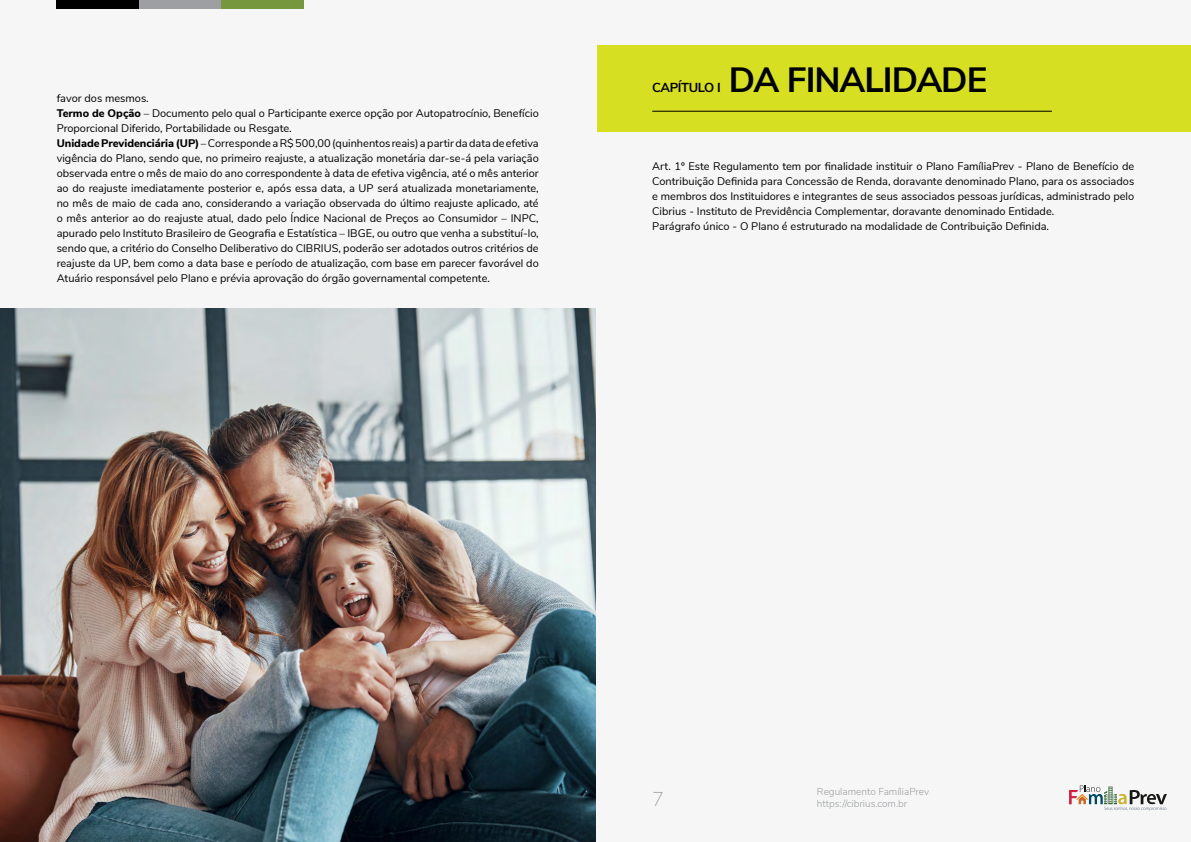
<style>
.page{position:relative;width:1191px;height:842px;background:#fff}
.page>*{position:absolute;margin:0;border:0;box-sizing:border-box;transform-origin:0 0}
.t1{font:700 35px "Nunito Sans";letter-spacing:-.03em;color:#000}
.t2{font:200 20px "Nunito Sans";color:#9d9fa2}
.t3{font:700 13px "Nunito Sans";letter-spacing:-.03em;color:#000}
.t4{font:11px/15px "Nunito Sans";color:#000}
.t5{font:300 10px "Nunito Sans";color:#9d9fa2}
.s1{font-weight:800}
</style>
<div class="page">
<div style="left:0;top:0;width:595px;height:842px;background:#f6f6f6"></div>
<div style="left:595px;top:0;width:596px;height:842px;background:#f6f6f6"></div>
<div style="left:57px;top:0;width:82px;height:9px;background:#000"></div>
<div style="left:139px;top:0;width:82px;height:9px;background:#9d9fa2"></div>
<div style="left:221px;top:0;width:83px;height:9px;background:#76973e"></div>
<svg style="left:1069px;top:785px;width:97px;height:26px"></svg>
<div style="left:597px;top:45px;width:594px;height:87px;background:#d7df23"></div>
<hr style="left:652px;top:111px;width:400px;height:1px;background:#000">
<img style="left:0;top:308px;width:595px;height:534px">
<p class="t4" style="left:57px;top:90px;width:483px">favor dos mesmos.<br><span class="s1">Termo de Opção</span> – Documento pelo qual o Participante exerce opção por Autopatrocínio, Benefício Proporcional Diferido, Portabilidade ou Resgate.<br><span class="s1">Unidade Previdenciária (UP)</span> – Corresponde a R$ 500,00 (quinhentos reais) a partir da data de efetiva vigência do Plano, sendo que, no primeiro reajuste, a atualização monetária dar-se-á pela variação observada entre o mês de maio do ano correspondente à data de efetiva vigência, até o mês anterior ao do reajuste imediatamente posterior e, após essa data, a UP será atualizada monetariamente, no mês de maio de cada ano, considerando a variação observada do último reajuste aplicado, até o mês anterior ao do reajuste atual, dado pelo Índice Nacional de Preços ao Consumidor – INPC, apurado pelo Instituto Brasileiro de Geografia e Estatística – IBGE, ou outro que venha a substituí-lo, sendo que, a critério do Conselho Deliberativo do CIBRIUS, poderão ser adotados outros critérios de reajuste da UP, bem como a data base e período de atualização, com base em parecer favorável do Atuário responsável pelo Plano e prévia aprovação do órgão governamental competente.</p>
<p class="t3" style="left:652px;top:78px;width:70px">CAPÍTULO I</p>
<h1 class="t1" style="left:729px;top:54px;width:260px">DA FINALIDADE</h1>
<p class="t4" style="left:652px;top:158px;width:483px">Art. 1º Este Regulamento tem por finalidade instituir o Plano FamíliaPrev - Plano de Benefício de Contribuição Definida para Concessão de Renda, doravante denominado Plano, para os associados e membros dos Instituidores e integrantes de seus associados pessoas jurídicas, administrado pelo Cibrius - Instituto de Previdência Complementar, doravante denominado Entidade.<br>Parágrafo único - O Plano é estruturado na modalidade de Contribuição Definida.</p>
<p class="t5" style="left:817px;top:785px;width:114px">Regulamento FamíliaPrev</p>
<h2 class="t2" style="left:652px;top:784px;width:13px">7</h2>
<p class="t5" style="left:817px;top:797px;width:92px">https://cibrius.com.br</p>
</div>
